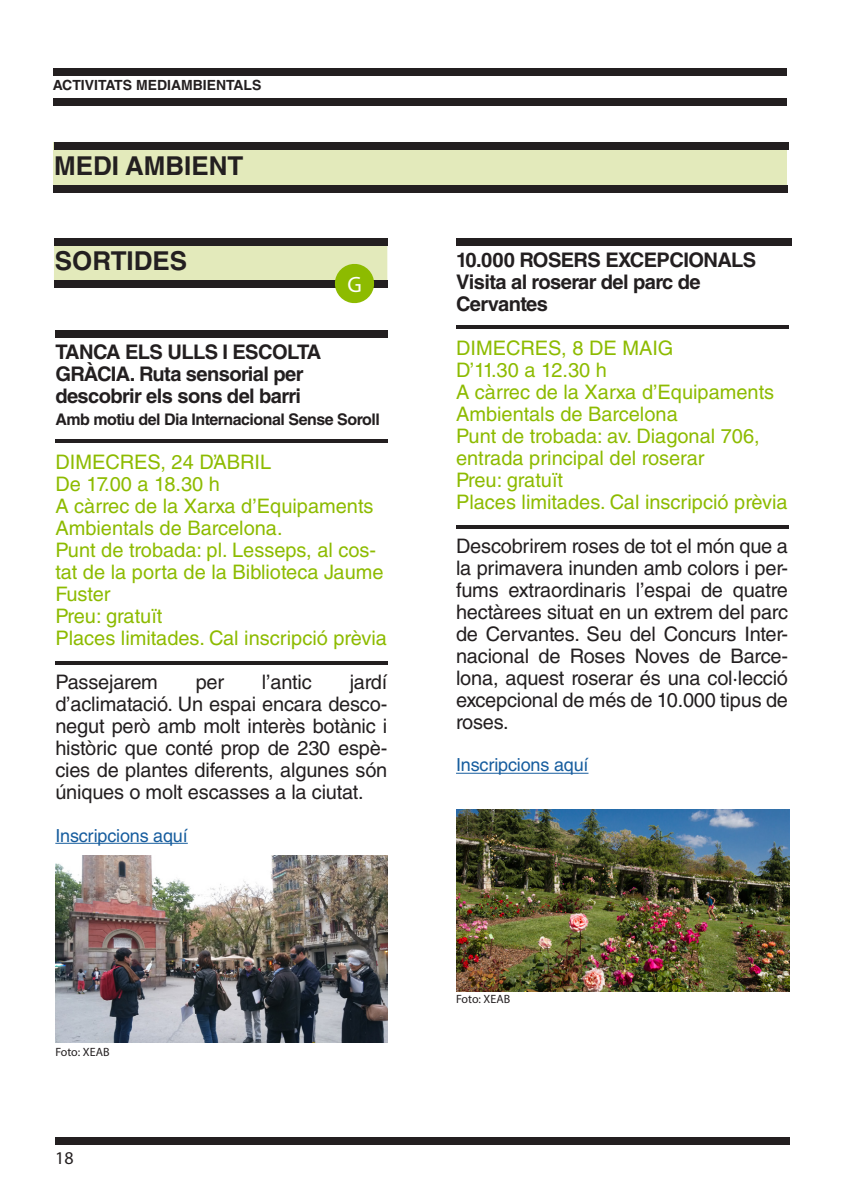
<style>
.page{position:relative;width:842px;height:1191px;background:#fff}
.page>*{position:absolute;margin:0;border:0;box-sizing:border-box;transform-origin:0 0}
.t1{font:700 26px "Helvetica LT Std";color:#231f20}
.t2{font:22.2px "Myriad Pro";color:#fff}
.t3{font:700 20.2px/22px "Helvetica LT Std";letter-spacing:-.03em;color:#231f20}
.t4{font:20px/22px "Helvetica LT Std";letter-spacing:-.01em;color:#231f20;text-align:justify}
.t5{font:20px/22px "Helvetica LT Std";color:#8dbb00}
.t6{font:18px "Helvetica LT Std";letter-spacing:-.01em;color:#175d9e}
.t7{font:18px "Myriad Pro";color:#231f20}
.t8{font:700 16px "Helvetica LT Std";letter-spacing:-.03em;color:#231f20}
.t9{font:700 14px "Helvetica LT Std";color:#231f20}
.t10{font:12px "Myriad Pro";color:#231f20}
</style>
<div class="page">
<div style="left:55px;top:1137px;width:734px;height:7px;background:#231f20"></div>
<div style="left:54px;top:242px;width:333px;height:43px;background:#e3eabb"></div>
<div style="left:54px;top:281px;width:333px;height:7px;background:#231f20"></div>
<div style="left:54px;top:238px;width:333px;height:7px;background:#231f20"></div>
<hr style="left:55px;top:843px;width:133px;height:1px;background:#175d9e">
<div style="left:55px;top:330px;width:333px;height:7px;background:#231f20"></div>
<hr style="left:55px;top:440px;width:333px;height:3px;background:#231f20">
<hr style="left:55px;top:661px;width:333px;height:3px;background:#231f20">
<hr style="left:456px;top:773px;width:132px;height:1px;background:#175d9e">
<div style="left:456px;top:238px;width:335px;height:7px;background:#231f20"></div>
<hr style="left:456px;top:326px;width:332px;height:3px;background:#231f20">
<hr style="left:456px;top:525px;width:332px;height:3px;background:#231f20">
<svg style="left:333px;top:264px;width:43px;height:40px"></svg>
<div style="left:53px;top:69px;width:734px;height:7px;background:#231f20"></div>
<div style="left:53px;top:99px;width:734px;height:7px;background:#231f20"></div>
<div style="left:53px;top:143px;width:733px;height:43px;background:#e3eabb"></div>
<div style="left:54px;top:143px;width:734px;height:7px;background:#231f20"></div>
<div style="left:53px;top:185px;width:734px;height:7px;background:#231f20"></div>
<img style="left:55px;top:855px;width:332px;height:187px">
<img style="left:456px;top:809px;width:333px;height:182px">
<p class="t9" style="left:53px;top:77px;width:210px">ACTIVITATS MEDIAMBIENTALS</p>
<p class="t1" style="left:54px;top:150px;width:191px">MEDI AMBIENT</p>
<p class="t1" style="left:55px;top:245px;width:134px">SORTIDES</p>
<p class="t2" style="left:348px;top:270px;width:16px">G</p>
<p class="t3" style="left:55px;top:341px;width:268px">TANCA ELS ULLS I ESCOLTA<br>GRÀCIA. Ruta sensorial per descobrir els sons del barri</p>
<p class="t8" style="left:55px;top:410px;width:326px">Amb motiu del Dia Internacional Sense Soroll</p>
<p class="t5" style="left:55px;top:451px;width:217px">DIMECRES, 24 D’ABRIL</p>
<p class="t5" style="left:55px;top:473px;width:166px">De 17.00 a 18.30 h</p>
<p class="t5" style="left:55px;top:495px;width:320px">A càrrec de la Xarxa d’Equipaments<br>Ambientals de Barcelona.</p>
<p class="t5" style="left:55px;top:539px;width:330px">Punt de trobada: pl. Lesseps, al cos&shy;tat de la porta de la Biblioteca Jaume<br>Fuster</p>
<p class="t5" style="left:55px;top:605px;width:109px">Preu: gratuït</p>
<p class="t5" style="left:55px;top:627px;width:333px">Places limitades. Cal inscripció prèvia</p>
<p class="t4" style="left:55px;top:671px;width:104px">Passejarem</p>
<p class="t4" style="left:196px;top:671px;width:30px">per</p>
<p class="t4" style="left:262px;top:671px;width:51px">l’antic</p>
<p class="t4" style="left:55px;top:671px;width:334px;text-indent:294px">jardí d’aclimatació. Un espai encara desco&shy;negut però amb molt interès botànic i històric que conté prop de 230 espè&shy;cies de plantes diferents, algunes són úniques o molt escasses a la ciutat.</p>
<p class="t6" style="left:55px;top:824px;width:134px">Inscripcions aquí</p>
<p class="t10" style="left:55px;top:1044px;width:56px">Foto: XEAB</p>
<p class="t7" style="left:55px;top:1146px;width:20px">18</p>
<p class="t3" style="left:456px;top:249px;width:302px">10.000 ROSERS EXCEPCIONALS</p>
<p class="t3" style="left:456px;top:271px;width:246px">Visita al roserar del parc de<br>Cervantes</p>
<p class="t5" style="left:456px;top:337px;width:219px">DIMECRES, 8 DE MAIG</p>
<p class="t5" style="left:456px;top:359px;width:152px">D’11.30 a 12.30 h</p>
<p class="t5" style="left:456px;top:381px;width:320px">A càrrec de la Xarxa d’Equipaments<br>Ambientals de Barcelona</p>
<p class="t5" style="left:456px;top:425px;width:305px">Punt de trobada: av. Diagonal 706, entrada principal del roserar</p>
<p class="t5" style="left:456px;top:469px;width:109px">Preu: gratuït</p>
<p class="t5" style="left:456px;top:491px;width:333px">Places limitades. Cal inscripció prèvia</p>
<p class="t4" style="left:456px;top:535px;width:334px">Descobrirem roses de tot el món que a la primavera inunden amb colors i per&shy;fums extraordinaris l’espai de quatre hectàrees situat en un extrem del parc de Cervantes. Seu del Concurs Inter&shy;nacional de Roses Noves de Barce&shy;lona, aquest roserar és una col·lecció excepcional de més de 10.000 tipus de roses.</p>
<p class="t6" style="left:456px;top:754px;width:134px">Inscripcions aquí</p>
<p class="t10" style="left:456px;top:991px;width:56px">Foto: XEAB</p>
</div>
